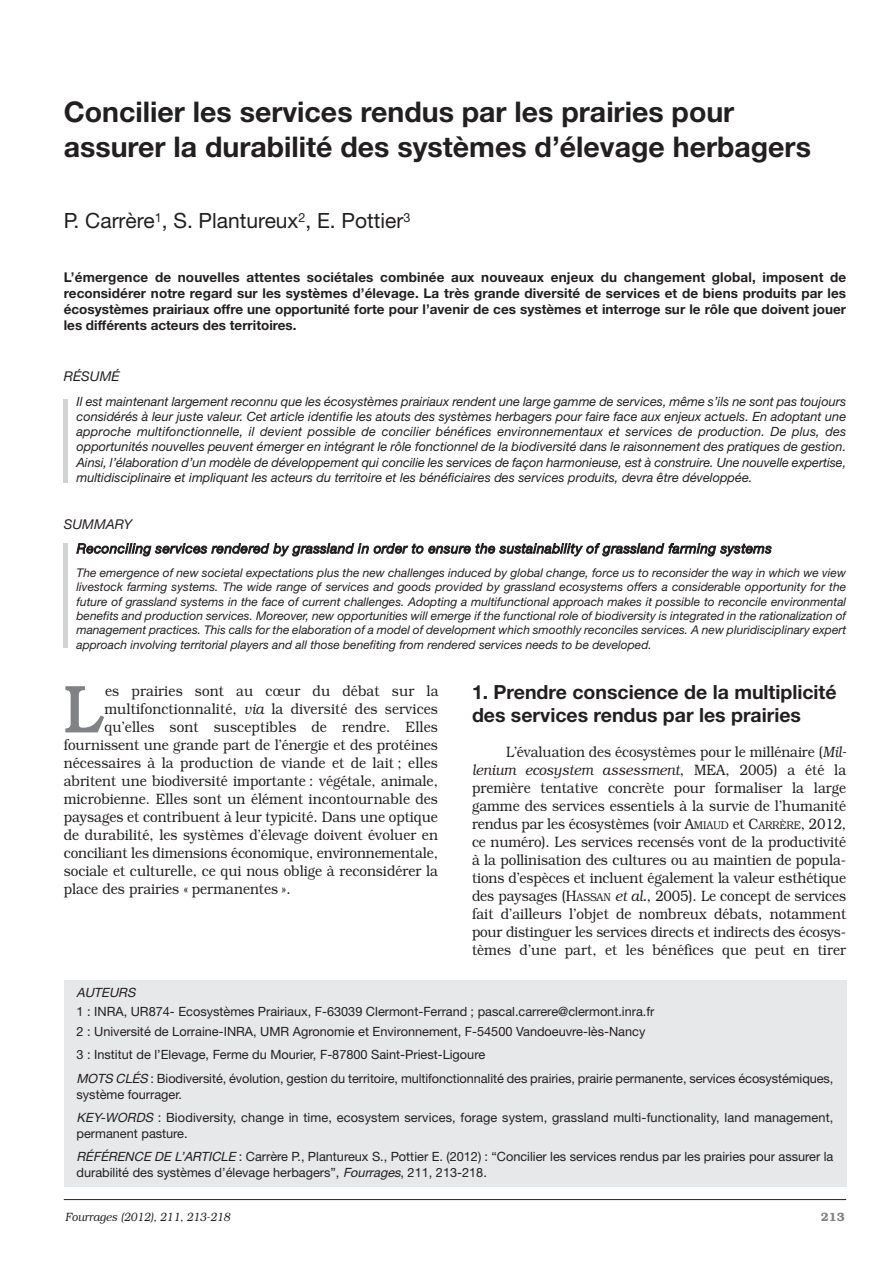
<style>
.page{position:relative;width:893px;height:1263px;background:#fff}
.page>*{position:absolute;margin:0;border:0;box-sizing:border-box;transform-origin:0 0}
.t1{font:500 67.8px "Bookman";color:#808285;scale:.9 1}
.t2{font:700 28.5px/34.2px "Helvetica Neue";color:#231f20}
.t3{font:21px "Helvetica Neue";color:#231f20}
.t4{font:700 19.5px/22.5px "Helvetica Neue";color:#231f20}
.t5{font:300 15px/18px "Bookman";letter-spacing:.005em;color:#231f20;text-align:justify;scale:.9 1}
.t6{font:700 13.5px/16.2px "Helvetica Neue";color:#231f20;text-align:justify}
.t7{font:italic 13.5px/24.6px "Helvetica Neue";letter-spacing:.025em;color:#231f20}
.t8{font:italic 12.75px/15.3px "Helvetica Neue";color:#231f20;text-align:justify}
.t9{font:12.75px/23.9px "Helvetica Neue";color:#231f20}
.t10{font:italic 12.75px "Helvetica Neue";color:#231f20}
.t11{font:italic 12px/14.4px "Helvetica Neue";color:#231f20;text-align:justify}
.t12{font:italic 300 12px "Bookman";color:#231f20;scale:.9 1}
.t13{font:600 12px "Bookman";color:#808285}
.s1{font-style:italic}
.s2{font-size:11.25px}
</style>
<div class="page">
<hr style="left:64px;top:1199px;width:782px;height:1px;background:#231f20">
<div style="left:64px;top:980px;width:782px;height:206px;background:#e7e8e9"></div>
<hr style="left:64px;top:399px;width:4px;height:84px;background:#d1d2d4">
<hr style="left:64px;top:543px;width:4px;height:105px;background:#d1d2d4">
<h2 class="t2" style="left:64px;top:98px;width:749px">Concilier les services rendus par les prairies pour assurer la durabilité des systèmes d’élevage herbagers</h2>
<h3 class="t3" style="left:64px;top:213px;width:348px">P. Carrère<sup>1</sup>, S. Plantureux<sup>2</sup>, E. Pottier<sup>3</sup></h3>
<p class="t6" style="left:64px;top:270px;width:784px">L’émergence de nouvelles attentes sociétales combinée aux nouveaux enjeux du changement global, imposent de reconsidérer notre regard sur les systèmes d’élevage. La très grande diversité de services et de biens produits par les écosystèmes prairiaux offre une opportunité forte pour l’avenir de ces systèmes et interroge sur le rôle que doivent jouer les différents acteurs des territoires.</p>
<p class="t7" style="left:64px;top:366px;width:57px">RÉSUMÉ</p>
<p class="t8" style="left:77px;top:395px;width:771px">Il est maintenant largement reconnu que les écosystèmes prairiaux rendent une large gamme de services, même s’ils ne sont pas toujours considérés à leur juste valeur. Cet article identifie les atouts des systèmes herbagers pour faire face aux enjeux actuels. En adoptant une approche multifonctionnelle, il devient possible de concilier bénéfices environnementaux et services de production. De plus, des opportunités nouvelles peuvent émerger en intégrant le rôle fonctionnel de la biodiversité dans le raisonnement des pratiques de gestion.<br>Ainsi, l’élaboration d’un modèle de développement qui concilie les services de façon harmonieuse, est à construire. Une nouvelle expertise, multidisciplinaire et impliquant les acteurs du territoire et les bénéficiaires des services produits, devra être développée.</p>
<p class="t7" style="left:77px;top:513px;width:696px;text-indent:-13px">SUMMARY<br>Reconciling services rendered by grassland in order to ensure the sustainability of grassland farming systems</p>
<p class="t11" style="left:77px;top:567px;width:771px">The emergence of new societal expectations plus the new challenges induced by global change, force us to reconsider the way in which we view livestock farming systems. The wide range of services and goods provided by grassland ecosystems offers a considerable opportunity for the future of grassland systems in the face of current challenges. Adopting a multifunctional approach makes it possible to reconcile environmental benefits and production services. Moreover, new opportunities will emerge if the functional role of biodiversity is integrated in the rationalization of management practices. This calls for the elaboration of a model of development which smoothly reconciles services. A new pluridisciplinary expert approach involving territorial players and all those benefiting from rendered services needs to be developed.</p>
<h1 class="t1" style="left:64px;top:686px;width:47px">L</h1>
<p class="t5" style="left:105px;top:682px;width:372px">es prairies sont au cœur du débat sur la</p>
<p class="t5" style="left:104px;top:700px;width:372px">multifonctionnalité, <span class="s1">via</span> la diversité des services</p>
<p class="t5" style="left:104px;top:718px;width:372px">qu’elles sont susceptibles de rendre. Elles</p>
<p class="t5" style="left:64px;top:736px;width:417px">fournissent une grande part de l’énergie et des protéines</p>
<p class="t5" style="left:64px;top:754px;width:417px">nécessaires à la production de viande et de lait ; elles</p>
<p class="t5" style="left:64px;top:772px;width:417px">abritent une biodiversité importante : végétale, animale,</p>
<p class="t5" style="left:64px;top:790px;width:417px">microbienne. Elles sont un élément incontournable des</p>
<p class="t5" style="left:64px;top:808px;width:417px">paysages et contribuent à leur typicité. Dans une optique</p>
<p class="t5" style="left:64px;top:826px;width:417px">de durabilité, les systèmes d’élevage doivent évoluer en</p>
<p class="t5" style="left:64px;top:844px;width:417px">conciliant les dimensions économique, environnementale,</p>
<p class="t5" style="left:64px;top:862px;width:417px">sociale et culturelle, ce qui nous oblige à reconsidérer la</p>
<p class="t5" style="left:64px;top:880px;width:254px">place des prairies « permanentes ».</p>
<h3 class="t4" style="left:472px;top:683px;width:366px">1. Prendre conscience de la multiplicité des services rendus par les prairies</h3>
<p class="t5" style="left:472px;top:743px;width:417px;text-indent:34px">L’évaluation des écosystèmes pour le millénaire (<span class="s1">Mil&shy;lenium ecosystem assessment</span>, MEA, 2005) a été la première tentative concrète pour formaliser la large gamme des services essentiels à la survie de l’humanité rendus par les écosystèmes (voir A<span class="s2">MIAUD</span> et C<span class="s2">ARRÈRE</span>, 2012, ce numéro). Les services recensés vont de la productivité à la pollinisation des cultures ou au maintien de popula&shy;tions d’espèces et incluent également la valeur esthétique des paysages (H<span class="s2">ASSAN</span> <span class="s1">et al.</span>, 2005). Le concept de services fait d’ailleurs l’objet de nombreux débats, notamment pour distinguer les services directs et indirects des écosys&shy;tèmes d’une part, et les bénéfices que peut en tirer</p>
<p class="t10" style="left:77px;top:987px;width:63px">AUTEURS</p>
<p class="t9" style="left:77px;top:1003px;width:579px;line-height:19.5px">1 : INRA, UR874- Ecosystèmes Prairiaux, F-63039 Clermont-Ferrand ; pascal.carrere@clermont.inra.fr<br>2 : Université de Lorraine-INRA, UMR Agronomie et Environnement, F-54500 Vandoeuvre-lès-Nancy</p>
<p class="t9" style="left:77px;top:1044px;width:758px">3 : Institut de l’Elevage, Ferme du Mourier, F-87800 Saint-Priest-Ligoure<br><span class="s1">MOTSCLÉS</span>: Biodiversité, évolution, gestion du territoire, multifonctionnalité des prairies, prairie permanente, services écosystémiques,</p>
<p class="t9" style="left:77px;top:1083px;width:758px">système fourrager.<br><span class="s1">KEY-WORDS</span> : Biodiversity, change in time, ecosystem services, forage system, grassland multi-functionality, land management,</p>
<p class="t9" style="left:77px;top:1122px;width:758px">permanent pasture.<br><span class="s1">RÉFÉRENCEDEL’ARTICLE</span>: Carrère P., Plantureux S., Pottier E. (2012) : “Concilier les services rendus par les prairies pour assurer la</p>
<p class="t9" style="left:77px;top:1161px;width:412px">durabilité des systèmes d’élevage herbagers”, <span class="s1">Fourrages</span>, 211, 213-218.</p>
<p class="t12" style="left:65px;top:1209px;width:185px">Fourrages (2012), 211, 213-218</p>
<p class="t13" style="left:821px;top:1209px;width:25px">213</p>
</div>
